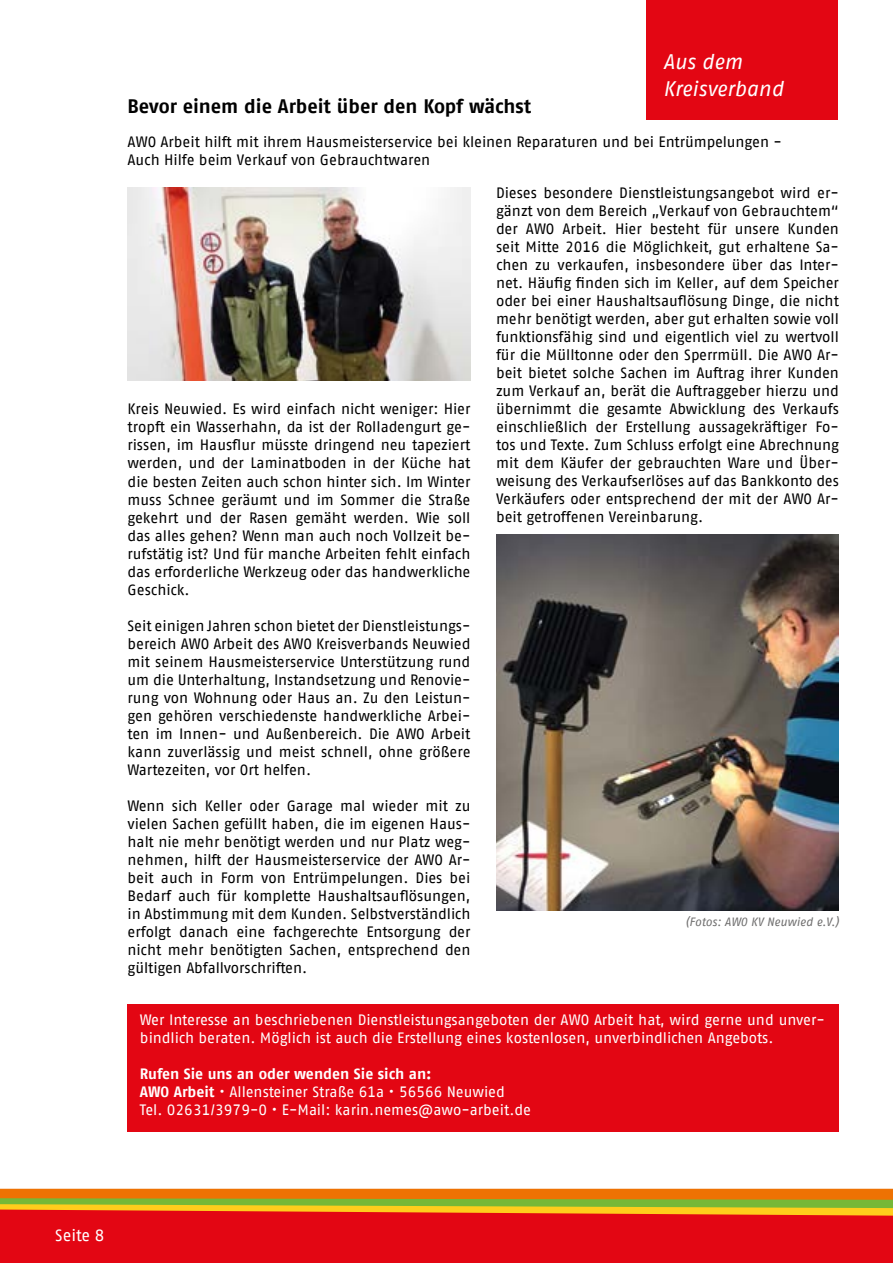
<style>
.page{position:relative;width:893px;height:1263px;background:#fff}
.page>*{position:absolute;margin:0;border:0;box-sizing:border-box;transform-origin:0 0}
.t1{font:italic 21px/27px "AWO Fago Office";letter-spacing:-.005em;color:#fff}
.t2{font:700 19.5px "AWO Fago Office";color:#000}
.t3{font:16.5px "AWO Fago Office";color:#fff}
.t4{font:15px/18px "AWO Fago Office";color:#000;text-align:justify}
.t5{font:15px/18px "AWO Fago Office";color:#fff}
.t6{font:italic 12px "AWO Fago Office";color:#706f6f}
.s1{font-weight:700}
</style>
<div class="page">
<div style="left:0;top:1207px;width:893px;height:56px;background:#e30613"></div>
<svg style="left:0;top:1189px;width:893px;height:26px;background:#d09118"></svg>
<div style="left:646px;top:0;width:192px;height:119px;background:#e30613"></div>
<img style="left:496px;top:534px;width:343px;height:376px">
<img style="left:128px;top:187px;width:342px;height:193px">
<div style="left:128px;top:1004px;width:711px;height:127px;background:#e30613"></div>
<h1 class="t1" style="left:663px;top:48px;width:122px">Aus dem<br>Kreisverband</h1>
<h2 class="t2" style="left:128px;top:95px;width:405px">Bevor einem die Arbeit über den Kopf wächst</h2>
<p class="t4" style="left:128px;top:132px;width:656px">AWO Arbeit hilft mit ihrem Hausmeisterservice bei kleinen Reparaturen und bei Entrümpelungen -<br>Auch Hilfe beim Verkauf von Gebrauchtwaren</p>
<p class="t4" style="left:496px;top:183px;width:344px">Dieses besondere Dienstleistungsangebot wird er&shy;gänzt von dem Bereich „Verkauf von Gebrauchtem“ der AWO Arbeit. Hier besteht für unsere Kunden seit Mitte 2016 die Möglichkeit, gut erhaltene Sa&shy;chen zu verkaufen, insbesondere über das Inter&shy;net. Häufig finden sich im Keller, auf dem Speicher oder bei einer Haushaltsauflösung Dinge, die nicht mehr benötigt werden, aber gut erhalten sowie voll funktionsfähig sind und eigentlich viel zu wertvoll für die Mülltonne oder den Sperrmüll. Die AWO Ar&shy;beit bietet solche Sachen im Auftrag ihrer Kunden zum Verkauf an, berät die Auftraggeber hierzu und übernimmt die gesamte Abwicklung des Verkaufs einschließlich der Erstellung aussagekräftiger Fo&shy;tos und Texte. Zum Schluss erfolgt eine Abrechnung mit dem Käufer der gebrauchten Ware und Über&shy;weisung des Verkaufserlöses auf das Bankkonto des Verkäufers oder entsprechend der mit der AWO Ar&shy;beit getroffenen Vereinbarung.</p>
<p class="t4" style="left:128px;top:400px;width:344px">Kreis Neuwied. Es wird einfach nicht weniger: Hier tropft ein Wasserhahn, da ist der Rolladengurt ge&shy;rissen, im Hausflur müsste dringend neu tapeziert werden, und der Laminatboden in der Küche hat die besten Zeiten auch schon hinter sich. Im Winter muss Schnee geräumt und im Sommer die Straße gekehrt und der Rasen gemäht werden. Wie soll das alles gehen? Wenn man auch noch Vollzeit be&shy;rufstätig ist? Und für manche Arbeiten fehlt einfach das erforderliche Werkzeug oder das handwerkliche Geschick.</p>
<p class="t4" style="left:128px;top:616px;width:344px">Seit einigen Jahren schon bietet der Dienstleistungs&shy;bereich AWO Arbeit des AWO Kreisverbands Neuwied mit seinem Hausmeisterservice Unterstützung rund um die Unterhaltung, Instandsetzung und Renovie&shy;rung von Wohnung oder Haus an. Zu den Leistun&shy;gen gehören verschiedenste handwerkliche Arbei&shy;ten im Innen- und Außenbereich. Die AWO Arbeit kann zuverlässig und meist schnell, ohne größere Wartezeiten, vor Ort helfen.</p>
<p class="t4" style="left:128px;top:796px;width:344px">Wenn sich Keller oder Garage mal wieder mit zu vielen Sachen gefüllt haben, die im eigenen Haus&shy;halt nie mehr benötigt werden und nur Platz weg&shy;nehmen, hilft der Hausmeisterservice der AWO Ar&shy;beit auch in Form von Entrümpelungen. Dies bei Bedarf auch für komplette Haushaltsauflösungen, in Abstimmung mit dem Kunden. Selbstverständlich erfolgt danach eine fachgerechte Entsorgung der nicht mehr benötigten Sachen, entsprechend den gültigen Abfallvorschriften.</p>
<p class="t6" style="left:685px;top:914px;width:155px">(Fotos: AWO KV Neuwied e.V.)</p>
<p class="t5" style="left:140px;top:1011px;width:686px">Wer Interesse an beschriebenen Dienstleistungsangeboten der AWO Arbeit hat, wird gerne und unver&shy;bindlich beraten. Möglich ist auch die Erstellung eines kostenlosen, unverbindlichen Angebots.</p>
<p class="t5" style="left:140px;top:1065px;width:392px"><span class="s1">Rufen Sie uns an oder wenden Sie sich an:<br>AWO Arbeit</span> • Allensteiner Straße 61a • 56566 Neuwied<br>Tel. 02631/3979-0 • E-Mail: karin.nemes@awo-arbeit.de</p>
<p class="t3" style="left:55px;top:1225px;width:51px">Seite 8</p>
</div>
